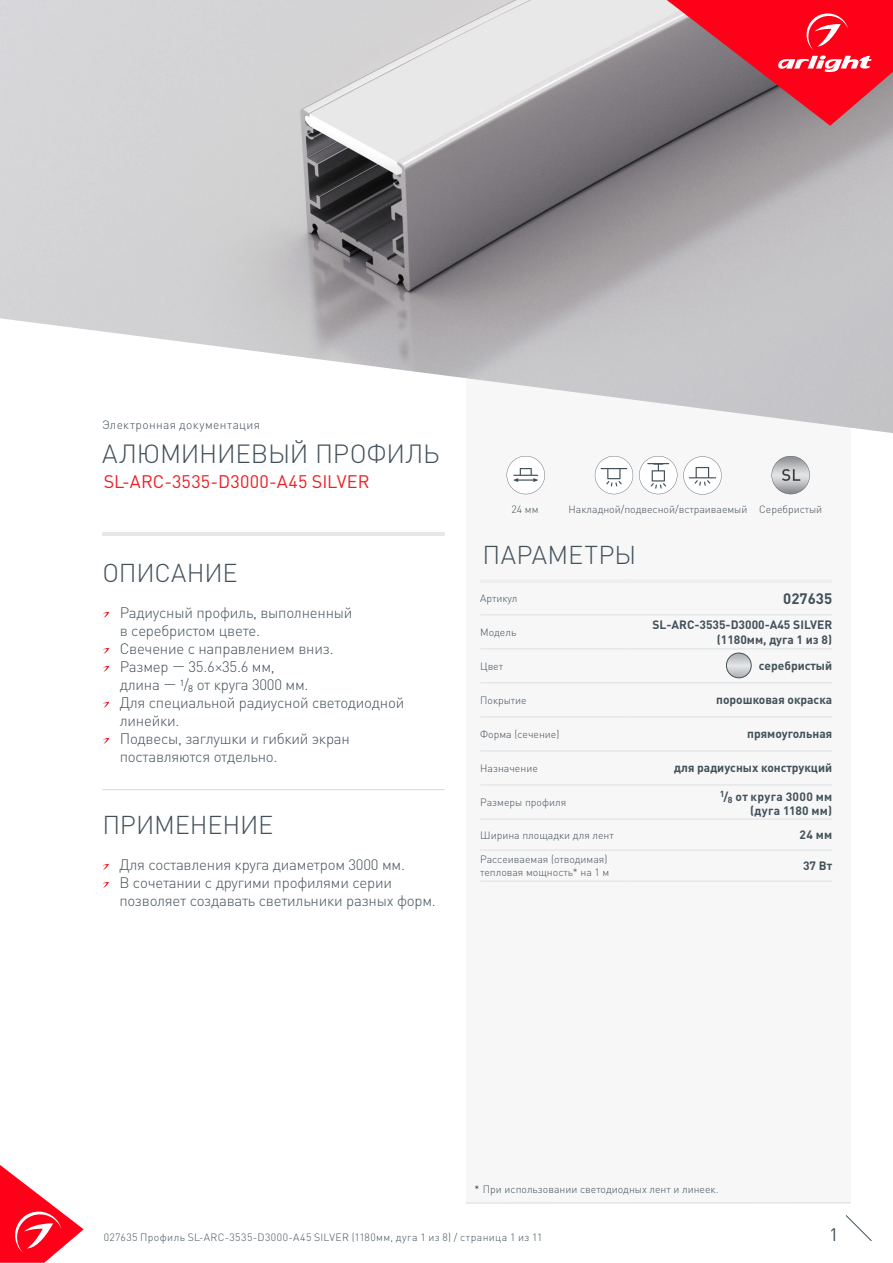
<style>
.page{position:relative;width:893px;height:1263px;background:#fff}
.page>*{position:absolute;margin:0;border:0;box-sizing:border-box;transform-origin:0 0}
.t1{font:300 25.95px "DIN Pro";letter-spacing:-.01em;color:#425159}
.t2{font:300 25.5px "DIN Pro";letter-spacing:-.005em;color:#425159}
.t3{font:300 25.5px "DIN Pro";letter-spacing:.015em;color:#425159}
.t4{font:18px "DIN Pro";letter-spacing:.01em;color:#ee1d23}
.t5{font:18px "DIN Pro";color:#425159}
.t6{font:300 15px/18px "DIN Pro";letter-spacing:-.015em;color:#425159}
.t7{font:700 15px "DIN Pro";color:#425159}
.t8{font:700 12px/14.4px "DIN Pro";color:#425159;text-align:right}
.t9{font:700 12px/14.4px "DIN Pro";letter-spacing:.03em;color:#425159;text-align:right}
.t10{font:300 12px "DIN Pro";letter-spacing:.03em;color:#425159}
.t11{font:300 10.5px/12.6px "DIN Pro";color:#425159}
.t12{font:300 10.5px "DIN Pro";letter-spacing:.04em;color:#425159}
.s1{color:#231f20}
</style>
<div class="page">
<svg style="left:0;top:1165px;width:84px;height:98px"></svg>
<svg style="left:845px;top:1215px;width:27px;height:26px"></svg>
<div style="left:466px;top:257px;width:384px;height:946px;background:#f7f7f8"></div>
<img style="left:0;top:0;width:893px;height:433px">
<svg style="left:772px;top:456px;width:38px;height:38px"></svg>
<hr style="left:102px;top:533px;width:342px;height:3px;background:#e6e7e9">
<hr style="left:480px;top:579px;width:148px;height:4px;background:#eeeeef">
<hr style="left:628px;top:579px;width:204px;height:4px;background:#eeeeef">
<hr style="left:480px;top:614px;width:148px;height:1px;background:#e6e7e9">
<hr style="left:628px;top:614px;width:204px;height:1px;background:#e6e7e9">
<hr style="left:480px;top:648px;width:148px;height:2px;background:#e6e7e9">
<hr style="left:628px;top:648px;width:204px;height:2px;background:#e6e7e9">
<hr style="left:480px;top:682px;width:148px;height:2px;background:#e6e7e9">
<hr style="left:628px;top:682px;width:204px;height:2px;background:#e6e7e9">
<hr style="left:480px;top:716px;width:148px;height:2px;background:#e6e7e9">
<hr style="left:628px;top:716px;width:204px;height:2px;background:#e6e7e9">
<hr style="left:480px;top:750px;width:148px;height:2px;background:#e6e7e9">
<hr style="left:628px;top:750px;width:204px;height:2px;background:#e6e7e9">
<hr style="left:480px;top:784px;width:148px;height:2px;background:#e6e7e9">
<hr style="left:628px;top:784px;width:204px;height:2px;background:#e6e7e9">
<hr style="left:480px;top:818px;width:148px;height:2px;background:#e6e7e9">
<hr style="left:628px;top:818px;width:204px;height:2px;background:#e6e7e9">
<hr style="left:480px;top:849px;width:148px;height:2px;background:#e6e7e9">
<hr style="left:628px;top:849px;width:204px;height:2px;background:#e6e7e9">
<hr style="left:480px;top:880px;width:148px;height:2px;background:#e6e7e9">
<hr style="left:628px;top:880px;width:204px;height:2px;background:#e6e7e9">
<hr style="left:466px;top:1202px;width:384px;height:1px;background:#dcdddf">
<svg style="left:667px;top:0;width:226px;height:126px;background:#ca3d4d"></svg>
<svg style="left:103px;top:612px;width:6px;height:6px"></svg>
<svg style="left:103px;top:648px;width:6px;height:6px"></svg>
<svg style="left:103px;top:666px;width:6px;height:6px"></svg>
<svg style="left:103px;top:702px;width:6px;height:6px"></svg>
<svg style="left:103px;top:738px;width:6px;height:6px"></svg>
<svg style="left:102px;top:864px;width:7px;height:6px"></svg>
<svg style="left:102px;top:882px;width:7px;height:6px"></svg>
<hr style="left:102px;top:789px;width:343px;height:1px;background:#dcdddf">
<svg style="left:726px;top:653px;width:25px;height:25px"></svg>
<div style="left:726px;top:653px;width:26px;height:25px;border:1px solid #425159;border-radius:50%"></div>
<svg style="left:507px;top:456px;width:38px;height:38px"></svg>
<svg style="left:595px;top:456px;width:38px;height:38px"></svg>
<svg style="left:639px;top:456px;width:38px;height:38px"></svg>
<svg style="left:683px;top:456px;width:39px;height:39px"></svg>
<p class="t10" style="left:102px;top:417px;width:160px">Электронная документация</p>
<p class="t1" style="left:102px;top:436px;width:339px">АЛЮМИНИЕВЫЙ ПРОФИЛЬ</p>
<p class="t4" style="left:104px;top:470px;width:267px">SL-ARC-3535-D3000-A45 SILVER</p>
<p class="t2" style="left:102px;top:555px;width:137px">ОПИСАНИЕ</p>
<p class="t6" style="left:120px;top:602px;width:234px">Радиусный профиль, выполненный в серебристом цвете.</p>
<p class="t6" style="left:120px;top:638px;width:215px">Свечение с направлением вниз.</p>
<p class="t6" style="left:120px;top:656px;width:190px">Размер — 35.6×35.6 мм, длина — <sup>1</sup>/<sub>8</sub> от круга 3000 мм.</p>
<p class="t6" style="left:120px;top:692px;width:286px">Для специальной радиусной светодиодной линейки.</p>
<p class="t6" style="left:120px;top:728px;width:232px">Подвесы, заглушки и гибкий экран поставляются отдельно.</p>
<p class="t2" style="left:102px;top:807px;width:172px">ПРИМЕНЕНИЕ</p>
<p class="t6" style="left:119px;top:854px;width:287px">Для составления круга диаметром 3000 мм.</p>
<p class="t6" style="left:119px;top:872px;width:318px">В сочетании с другими профилями серии позволяет создавать светильники разных форм.</p>
<p class="t11" style="left:511px;top:502px;width:29px">24 мм</p>
<p class="t11" style="left:569px;top:502px;width:180px">Накладной/подвесной/встраиваемый</p>
<p class="t11" style="left:759px;top:502px;width:65px">Серебристый</p>
<p class="t3" style="left:483px;top:537px;width:155px">ПАРАМЕТРЫ</p>
<p class="t11" style="left:480px;top:591px;width:39px">Артикул</p>
<p class="t7" style="left:783px;top:588px;width:50px">027635</p>
<p class="t11" style="left:480px;top:625px;width:38px">Модель</p>
<p class="t8" style="left:652px;top:617px;width:181px">SL-ARC-3535-D3000-A45 SILVER (1180мм, дуга 1 из 8)</p>
<p class="t11" style="left:480px;top:659px;width:24px">Цвет</p>
<p class="t8" style="left:759px;top:658px;width:75px">серебристый</p>
<p class="t11" style="left:480px;top:693px;width:48px">Покрытие</p>
<p class="t8" style="left:716px;top:692px;width:117px">порошковая окраска</p>
<p class="t11" style="left:480px;top:727px;width:81px">Форма (сечение)</p>
<p class="t8" style="left:747px;top:726px;width:86px">прямоугольная</p>
<p class="t11" style="left:480px;top:761px;width:59px">Назначение</p>
<p class="t8" style="left:674px;top:760px;width:159px">для радиусных конструкций</p>
<p class="t11" style="left:480px;top:795px;width:87px">Размеры профиля</p>
<p class="t9" style="left:720px;top:789px;width:114px"><sup>1</sup>/<sub>8</sub> от круга 3000 мм (дуга 1180 мм)</p>
<p class="t11" style="left:480px;top:828px;width:135px">Ширина площадки для лент</p>
<p class="t8" style="left:799px;top:827px;width:34px">24 мм</p>
<p class="t11" style="left:480px;top:853px;width:131px">Рассеиваемая (отводимая) тепловая мощность* на 1 м</p>
<p class="t8" style="left:803px;top:858px;width:31px">37 Вт</p>
<p class="t11" style="left:474px;top:1183px;width:246px"><span class="s1">*</span> При использовании светодиодных лент и линеек.</p>
<p class="t12" style="left:104px;top:1230px;width:440px">027635 Профиль SL-ARC-3535-D3000-A45 SILVER (1180мм, дуга 1 из 8) / страница 1 из 11</p>
<p class="t5" style="left:829px;top:1222px;width:11px">1</p>
</div>
